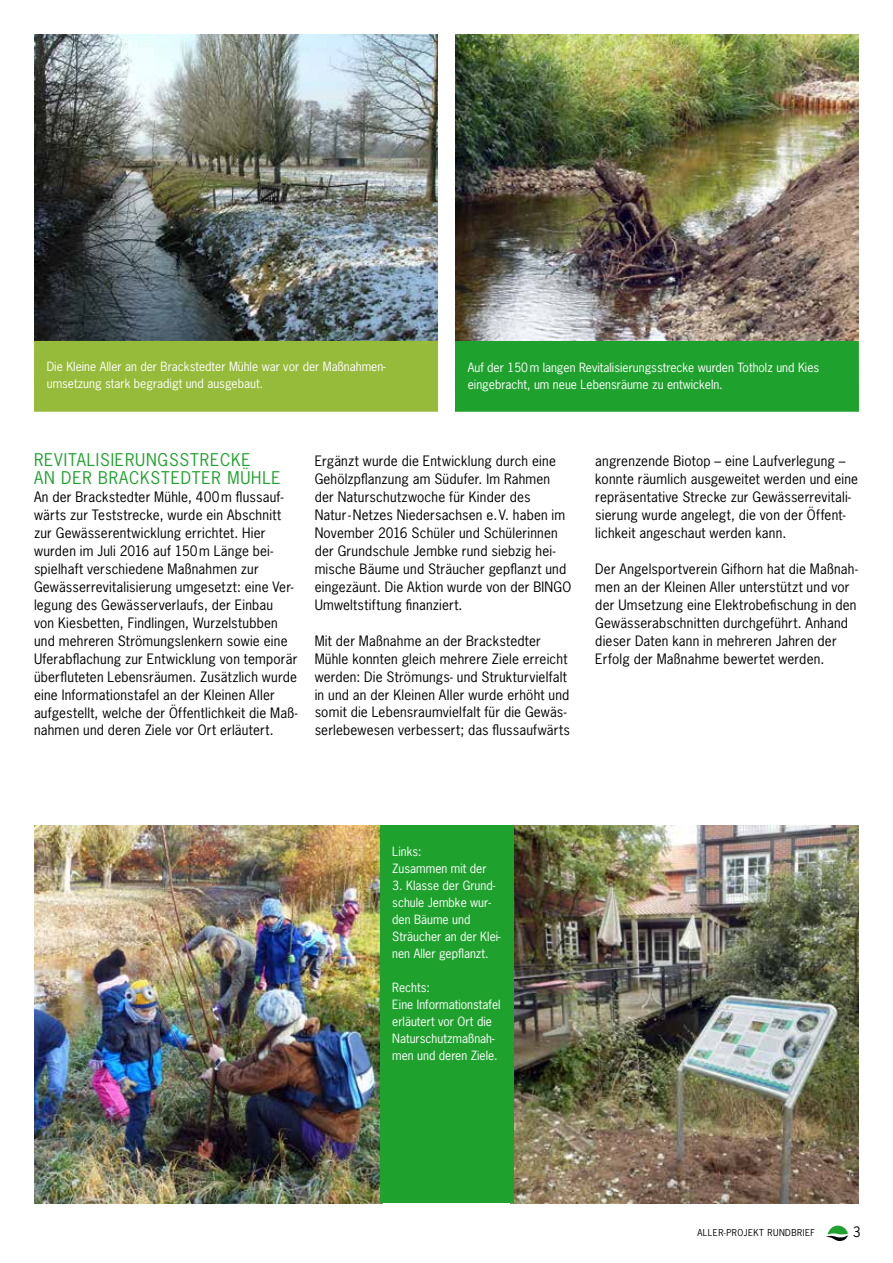
<style>
.page{position:relative;width:893px;height:1263px;background:#fff}
.page>*{position:absolute;margin:0;border:0;box-sizing:border-box;transform-origin:0 0}
.t1{font:16.5px/18px "News Gothic Std";letter-spacing:.05em;color:#1fa12e}
.t2{font:13.5px/18px "News Gothic Std";letter-spacing:.015em;color:#000}
.t3{font:12px/17px "News Gothic Std";color:#fff}
.t4{font:9px "News Gothic Std";letter-spacing:.05em;color:#000}
</style>
<div class="page">
<svg style="left:826px;top:1225px;width:22px;height:16px"></svg>
<img style="left:34px;top:34px;width:825px;height:307px">
<div style="left:446px;top:341px;width:413px;height:71px;background:#1fa12e"></div>
<div style="left:34px;top:341px;width:412px;height:71px;background:#96ba3a"></div>
<img style="left:34px;top:825px;width:346px;height:378px">
<img style="left:513px;top:825px;width:346px;height:378px">
<div style="left:380px;top:825px;width:133px;height:378px;background:#1fa12e"></div>
<div style="left:438px;top:26px;width:17px;height:404px;background:#fff"></div>
<p class="t3" style="left:47px;top:358px;width:340px">Die Kleine Aller an der Brackstedter Mühle war vor der Maßnahmen&shy;umsetzung stark begradigt und ausgebaut.</p>
<p class="t3" style="left:468px;top:358px;width:353px">Auf der 150m langen Revitalisierungsstrecke wurden Totholz und Kies eingebracht, um neue Lebensräume zu entwickeln.</p>
<p class="t1" style="left:34px;top:450px;width:248px">REVITALISIERUNGSSTRECKE<br>AN DER BRACKSTEDTER MÜHLE</p>
<p class="t2" style="left:34px;top:487px;width:265px">An der Brackstedter Mühle, 400m flussauf&shy;wärts zur Teststrecke, wurde ein Abschnitt zur Gewässerentwicklung errichtet. Hier wurden im Juli 2016 auf 150m Länge bei&shy;spielhaft verschiedene Maßnahmen zur Gewässerrevitalisierung umgesetzt: eine Ver&shy;legung des Gewässerverlaufs, der Einbau<br>von Kiesbetten, Findlingen, Wurzelstubben und mehreren Strömungslenkern sowie eine Uferabflachung zur Entwicklung von temporär überfluteten Lebensräumen. Zusätzlich wurde eine Informationstafel an der Kleinen Aller aufgestellt, welche der Öffentlichkeit die Maß&shy;nahmen und deren Ziele vor Ort erläutert.</p>
<p class="t2" style="left:315px;top:451px;width:258px">Ergänzt wurde die Entwicklung durch eine Gehölzpflanzung am Südufer. Im Rahmen der Naturschutzwoche für Kinder des Natur-Netzes Niedersachsen e.V. haben im November 2016 Schüler und Schülerinnen der Grundschule Jembke rund siebzig hei&shy;mische Bäume und Sträucher gepflanzt und eingezäunt. Die Aktion wurde von der BINGO Umweltstiftung finanziert.</p>
<p class="t2" style="left:315px;top:631px;width:257px">Mit der Maßnahme an der Brackstedter Mühle konnten gleich mehrere Ziele erreicht werden: Die Strömungs- und Strukturvielfalt in und an der Kleinen Aller wurde erhöht und somit die Lebensraumvielfalt für die Gewäs&shy;serlebewesen verbessert; das flussaufwärts</p>
<p class="t2" style="left:595px;top:451px;width:264px">angrenzende Biotop – eine Laufverlegung – konnte räumlich ausgeweitet werden und eine repräsentative Strecke zur Gewässerrevitali&shy;sierung wurde angelegt, die von der Öffent&shy;lichkeit angeschaut werden kann.</p>
<p class="t2" style="left:595px;top:559px;width:264px">Der Angelsportverein Gifhorn hat die Maßnah&shy;men an der Kleinen Aller unterstützt und vor der Umsetzung eine Elektrobefischung in den Gewässerabschnitten durchgeführt. Anhand dieser Daten kann in mehreren Jahren der Erfolg der Maßnahme bewertet werden.</p>
<p class="t3" style="left:392px;top:843px;width:96px">Links:<br>Zusammen mit der</p>
<p class="t3" style="left:392px;top:877px;width:110px">3. Klasse der Grund&shy;schule Jembke wur&shy;den Bäume und<br>Sträucher an der Klei&shy;nen Aller gepflanzt.</p>
<p class="t3" style="left:392px;top:979px;width:110px">Rechts:<br>Eine Informationstafel erläutert vor Ort die<br>Naturschutzmaßnah&shy;men und deren Ziele.</p>
<p class="t4" style="left:697px;top:1227px;width:119px">ALLER-PROJEKT RUNDBRIEF</p>
<p class="t2" style="left:853px;top:1223px;width:9px">3</p>
</div>
